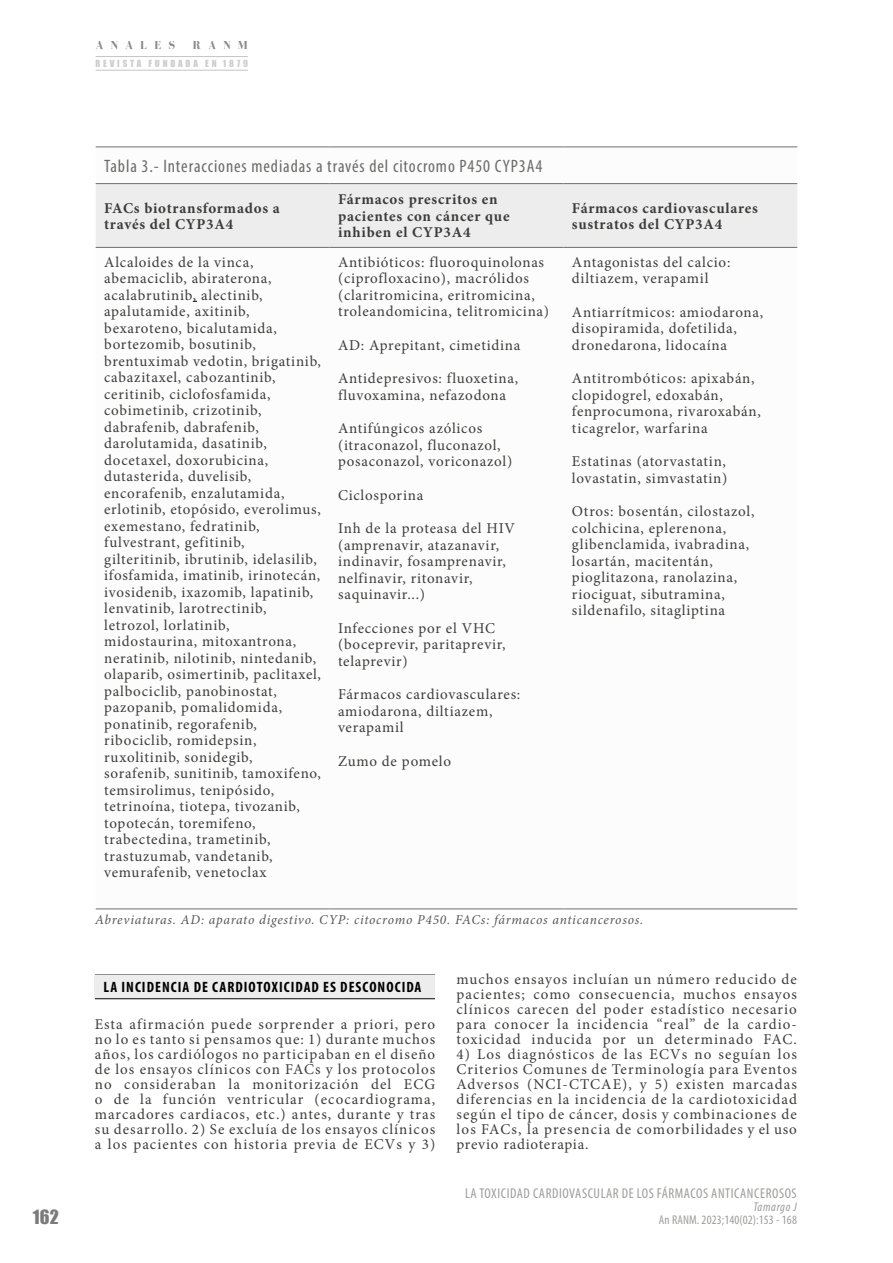
<style>
.page{position:relative;width:893px;height:1263px;background:#fff}
.page>*{position:absolute;margin:0;border:0;box-sizing:border-box;transform-origin:0 0}
.Encabezado_Tabla{font:condensed 18px "Myriad Pro";letter-spacing:.05em;color:#6b6b6a}
.t1{font:18px "Impact";color:#7c7b7b}
.Anales{font:15px/16.5px "Minion Pro";letter-spacing:.05em;color:#3c3c3b}
.Anales-2{font:700 15px/16.5px "Minion Pro";letter-spacing:.05em;color:#3c3c3b}
.APARTADOS{font:700 condensed 15px "Myriad Pro";letter-spacing:.07em;color:#000}
.t2{font:condensed 14.25px "Myriad Pro";letter-spacing:.04em;color:#9d9d9c}
.t3{font:italic 13.5px "Minion Pro";letter-spacing:.05em;color:#575756}
.t4{font:condensed 12.75px "Myriad Pro";letter-spacing:.01em;color:#9d9d9c}
.t5{font:italic condensed 12.75px "Myriad Pro";letter-spacing:.05em;color:#9d9d9c}
.t6{font:700 12px "Bodoni FLF";letter-spacing:.6em;color:#3c3c3b}
.t7{font:9px "Impact";letter-spacing:.315em;color:#9d9d9c}
</style>
<div class="page">
<hr style="left:96px;top:56px;width:152px;height:1px;background:#9d9d9c">
<hr style="left:96px;top:70px;width:152px;height:1px;background:#9d9d9c">
<hr style="left:95px;top:998px;width:340px;height:1px;background:#000">
<div style="left:95px;top:975px;width:340px;height:23px;background:#ededed"></div>
<div style="left:96px;top:184px;width:701px;height:63px;background:#ededed"></div>
<hr style="left:96px;top:247px;width:234px;height:1px;background:#706f6f">
<hr style="left:330px;top:247px;width:233px;height:1px;background:#706f6f">
<hr style="left:563px;top:247px;width:234px;height:1px;background:#706f6f">
<hr style="left:96px;top:909px;width:234px;height:1px;background:#706f6f">
<hr style="left:330px;top:909px;width:233px;height:1px;background:#706f6f">
<hr style="left:563px;top:909px;width:234px;height:1px;background:#706f6f">
<hr style="left:96px;top:147px;width:234px;height:1px;background:#706f6f">
<hr style="left:330px;top:147px;width:233px;height:1px;background:#706f6f">
<hr style="left:563px;top:147px;width:234px;height:1px;background:#706f6f">
<hr style="left:96px;top:183px;width:234px;height:1px;background:#706f6f">
<hr style="left:330px;top:183px;width:233px;height:1px;background:#706f6f">
<hr style="left:563px;top:183px;width:234px;height:1px;background:#706f6f">
<p class="t6" style="left:96px;top:39px;width:81px">ANALES</p>
<p class="t6" style="left:193px;top:39px;width:57px">RANM</p>
<p class="t7" style="left:96px;top:56px;width:154px">REVISTA FUNDADA EN 1879</p>
<p class="t1" style="left:33px;top:1203px;width:28px">162</p>
<p class="Encabezado_Tabla" style="left:104px;top:155px;width:440px">Tabla 3.- Interacciones mediadas a través del citocromo P450 CYP3A4</p>
<p class="Anales-2" style="left:104px;top:199px;width:177px">FACs biotransformados a través del CYP3A4</p>
<p class="Anales-2" style="left:338px;top:191px;width:173px">Fármacos prescritos en pacientes con cáncer que inhiben el CYP3A4</p>
<p class="Anales-2" style="left:572px;top:199px;width:187px">Fármacos cardiovasculares sustratos del CYP3A4</p>
<p class="Anales" style="left:104px;top:254px;width:218px">Alcaloides de la vinca, abemaciclib, abiraterona, acalabrutinib, alectinib, apalutamide, axitinib, bexaroteno, bicalutamida, bortezomib, bosutinib, brentuximab vedotin, brigatinib, cabazitaxel, cabozantinib, ceritinib, ciclofosfamida, cobimetinib, crizotinib, dabrafenib, dabrafenib, darolutamida, dasatinib, docetaxel, doxorubicina, dutasterida, duvelisib, encorafenib, enzalutamida, erlotinib, etopósido, everolimus, exemestano, fedratinib, fulvestrant, gefitinib, gilteritinib, ibrutinib, idelasilib, ifosfamida, imatinib, irinotecán, ivosidenib, ixazomib, lapatinib, lenvatinib, larotrectinib, letrozol, lorlatinib, midostaurina, mitoxantrona, neratinib, nilotinib, nintedanib, olaparib, osimertinib, paclitaxel, palbociclib, panobinostat, pazopanib, pomalidomida, ponatinib, regorafenib, ribociclib, romidepsin, ruxolitinib, sonidegib, sorafenib, sunitinib, tamoxifeno, temsirolimus, tenipósido, tetrinoína, tiotepa, tivozanib, topotecán, toremifeno, trabectedina, trametinib, trastuzumab, vandetanib, vemurafenib, venetoclax</p>
<p class="Anales" style="left:338px;top:254px;width:213px">Antibióticos: fluoroquinolonas (ciprofloxacino), macrólidos (claritromicina, eritromicina, troleandomicina, telitromicina)</p>
<p class="Anales" style="left:572px;top:254px;width:160px">Antagonistas del calcio: diltiazem, verapamil</p>
<p class="Anales" style="left:572px;top:304px;width:193px">Antiarrítmicos: amiodarona, disopiramida, dofetilida, dronedarona, lidocaína</p>
<p class="Anales" style="left:572px;top:370px;width:190px">Antitrombóticos: apixabán, clopidogrel, edoxabán, fenprocumona, rivaroxabán, ticagrelor, warfarina</p>
<p class="Anales" style="left:572px;top:453px;width:157px">Estatinas (atorvastatin, lovastatin, simvastatin)</p>
<p class="Anales" style="left:572px;top:503px;width:184px">Otros: bosentán, cilostazol, colchicina, eplerenona, glibenclamida, ivabradina, losartán, macitentán, pioglitazona, ranolazina, riociguat, sibutramina, sildenafilo, sitagliptina</p>
<p class="Anales" style="left:338px;top:337px;width:184px">AD: Aprepitant, cimetidina</p>
<p class="Anales" style="left:338px;top:370px;width:182px">Antidepresivos: fluoxetina, fluvoxamina, nefazodona</p>
<p class="Anales" style="left:338px;top:420px;width:176px">Antifúngicos azólicos (itraconazol, fluconazol, posaconazol, voriconazol)</p>
<p class="Anales" style="left:338px;top:487px;width:87px">Ciclosporina</p>
<p class="Anales" style="left:338px;top:520px;width:179px">Inh de la proteasa del HIV (amprenavir, atazanavir, indinavir, fosamprenavir, nelfinavir, ritonavir, saquinavir...)</p>
<p class="Anales" style="left:338px;top:620px;width:169px">Infecciones por el VHC (boceprevir, paritaprevir, telaprevir)</p>
<p class="Anales" style="left:338px;top:686px;width:184px">Fármacos cardiovasculares: amiodarona, diltiazem, verapamil</p>
<p class="Anales" style="left:338px;top:753px;width:115px">Zumo de pomelo</p>
<p class="t3" style="left:95px;top:910px;width:550px">Abreviaturas. AD: aparato digestivo. CYP: citocromo P450. FACs: fármacos anticancerosos.</p>
<p class="APARTADOS" style="left:104px;top:977px;width:319px">LA INCIDENCIA DE CARDIOTOXICIDAD ES DESCONOCIDA</p>
<p class="Anales" style="left:95px;top:1017px;width:342px;line-height:15px;text-align:justify">Esta afirmación puede sorprender a priori, pero no lo es tanto si pensamos que: 1) durante muchos años, los cardiólogos no participaban en el diseño de los ensayos clínicos con FACs y los protocolos no consideraban la monitorización del ECG o de la función ventricular (ecocardiograma, marcadores cardiacos, etc.) antes, durante y tras su desarrollo. 2) Se excluía de los ensayos clínicos a los pacientes con historia previa de ECVs y 3)</p>
<p class="Anales" style="left:456px;top:972px;width:342px;line-height:15px;text-align:justify">muchos ensayos incluían un número reducido de pacientes; como consecuencia, muchos ensayos clínicos carecen del poder estadístico necesario para conocer la incidencia “real” de la cardio&shy;toxicidad inducida por un determinado FAC.</p>
<p class="Anales" style="left:456px;top:1047px;width:342px;line-height:15px;text-align:justify">4) Los diagnósticos de las ECVs no seguían los Criterios Comunes de Terminología para Eventos Adversos (NCI-CTCAE), y 5) existen marcadas diferencias en la incidencia de la cardiotoxicidad según el tipo de cáncer, dosis y combinaciones de los FACs, la presencia de comorbilidades y el uso previo radioterapia.</p>
<p class="t2" style="left:465px;top:1184px;width:333px">LA TOXICIDAD CARDIOVASCULAR DE LOS FÁRMACOS ANTICANCEROSOS</p>
<p class="t5" style="left:753px;top:1199px;width:45px">Tamargo J</p>
<p class="t4" style="left:659px;top:1212px;width:139px">An RANM. 2023;140(02):153 - 168</p>
</div>
